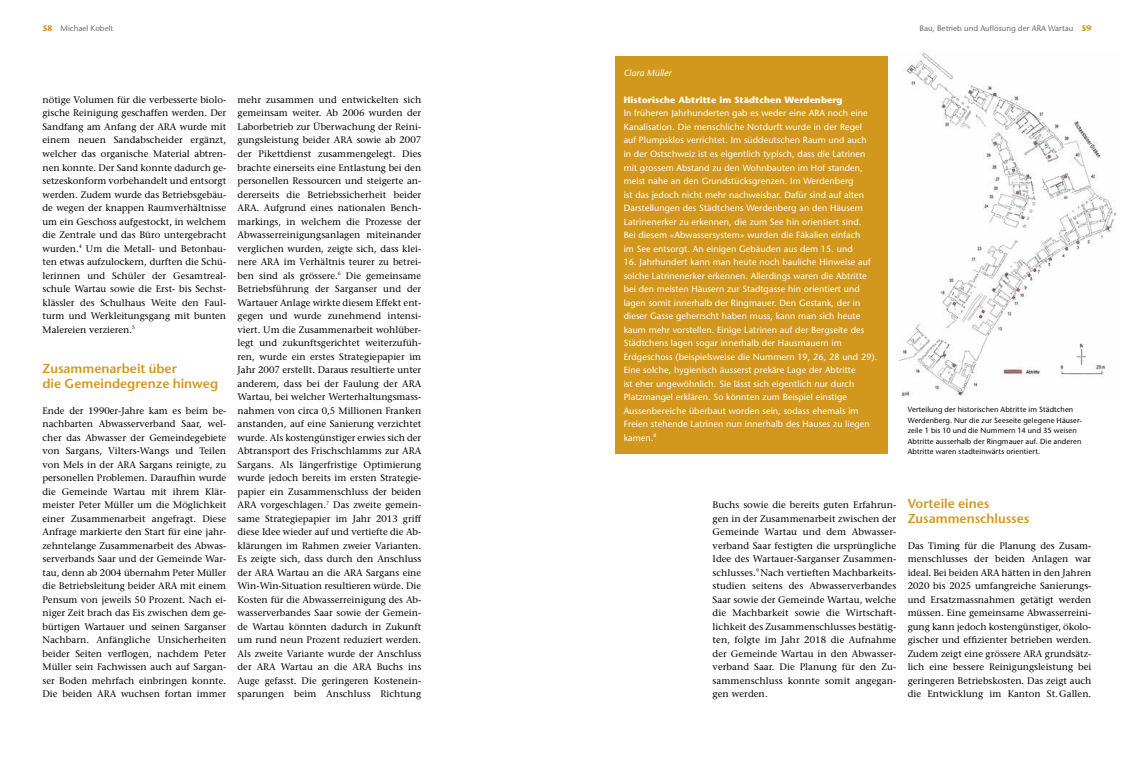
<style>
.page{position:relative;width:1134px;height:766px;background:#fff}
.page>*{position:absolute;margin:0;border:0;box-sizing:border-box;transform-origin:0 0}
.t1{font:600 13px/15px "Stone Sans Std";color:#d2981d}
.t2{font:500 9.5px/13.5px "Stone Serif Std";color:#000;text-align:justify}
.t3{font:500 9px/13.5px "Stone Sans Std";letter-spacing:.01em;color:#fff}
.t4{font:700 9px "Stone Sans Std";letter-spacing:.01em;color:#fff}
.t5{font:italic 500 9px "Stone Sans Std";letter-spacing:.01em;color:#fff}
.t6{font:500 8px "Stone Sans Std";color:#6f7070}
.t7{font:500 7.5px/10.5px "Stone Sans Std";letter-spacing:.015em;color:#000}
.s1{font-weight:700;color:#d2981d}
</style>
<div class="page">
<div style="left:615px;top:57px;width:272px;height:397px;background:#d2981d"></div>
<img style="left:898px;top:52px;width:219px;height:345px">
<p class="t6" style="left:43px;top:24px;width:72px"><span class="s1">58</span> Michael Kobelt</p>
<p class="t6" style="left:919px;top:24px;width:174px">Bau, Betrieb und Auflösung der ARA Wartau <span class="s1">59</span></p>
<p class="t2" style="left:43px;top:93px;width:185px">nötige Volumen für die verbesserte biolo&shy;gische Reinigung geschaffen werden. Der Sandfang am Anfang der ARA wurde mit einem neuen Sandabscheider ergänzt, welcher das organische Material abtren&shy;nen konnte. Der Sand konnte dadurch ge&shy;setzeskonform vorbehandelt und entsorgt werden. Zudem wurde das Betriebsgebäu&shy;de wegen der knappen Raumverhältnisse um ein Geschoss aufgestockt, in welchem die Zentrale und das Büro untergebracht wurden.<sup>4</sup> Um die Metall- und Betonbau&shy;ten etwas aufzulockern, durften die Schü&shy;lerinnen und Schüler der Gesamtreal&shy;schule Wartau sowie die Erst- bis Sechst&shy;klässler des Schulhaus Weite den Faul&shy;turm und Werkleitungsgang mit bunten Malereien verzieren.<sup>5</sup></p>
<h1 class="t1" style="left:43px;top:361px;width:177px">Zusammenarbeit über<br>die Gemeindegrenze hinweg</h1>
<p class="t2" style="left:43px;top:403px;width:185px">Ende der 1990er-Jahre kam es beim be&shy;nachbarten Abwasserverband Saar, wel&shy;cher das Abwasser der Gemeindegebiete von Sargans, Vilters-Wangs und Teilen von Mels in der ARA Sargans reinigte, zu personellen Problemen. Daraufhin wurde die Gemeinde Wartau mit ihrem Klär&shy;meister Peter Müller um die Möglichkeit einer Zusammenarbeit angefragt. Diese Anfrage markierte den Start für eine jahr&shy;zehntelange Zusammenarbeit des Abwas&shy;serverbands Saar und der Gemeinde War&shy;tau, denn ab 2004 übernahm Peter Müller die Betriebsleitung beider ARA mit einem Pensum von jeweils 50 Prozent. Nach ei&shy;niger Zeit brach das Eis zwischen dem ge&shy;bürtigen Wartauer und seinen Sarganser Nachbarn. Anfängliche Unsicherheiten beider Seiten verflogen, nachdem Peter Müller sein Fachwissen auch auf Sargan&shy;ser Boden mehrfach einbringen konnte.<br>Die beiden ARA wuchsen fortan immer</p>
<p class="t2" style="left:238px;top:93px;width:185px">mehr zusammen und entwickelten sich gemeinsam weiter. Ab 2006 wurden der Laborbetrieb zur Überwachung der Reini&shy;gungsleistung beider ARA sowie ab 2007 der Pikettdienst zusammengelegt. Dies brachte einerseits eine Entlastung bei den personellen Ressourcen und steigerte an&shy;dererseits die Betriebssicherheit beider ARA. Aufgrund eines nationalen Bench&shy;markings, in welchem die Prozesse der Abwasserreinigungsanlagen miteinander verglichen wurden, zeigte sich, dass klei&shy;nere ARA im Verhältnis teurer zu betrei&shy;ben sind als grössere.<sup>6</sup> Die gemeinsame Betriebsführung der Sarganser und der Wartauer Anlage wirkte diesem Effekt ent&shy;gegen und wurde zunehmend intensi&shy;viert. Um die Zusammenarbeit wohlüber&shy;legt und zukunftsgerichtet weiterzufüh&shy;ren, wurde ein erstes Strategiepapier im Jahr 2007 erstellt. Daraus resultierte unter anderem, dass bei der Faulung der ARA Wartau, bei welcher Werterhaltungsmass&shy;nahmen von circa 0,5 Millionen Franken anstanden, auf eine Sanierung verzichtet wurde. Als kostengünstiger erwies sich der Abtransport des Frischschlamms zur ARA Sargans. Als längerfristige Optimierung wurde jedoch bereits im ersten Strategie&shy;papier ein Zusammenschluss der beiden ARA vorgeschlagen.<sup>7</sup> Das zweite gemein&shy;same Strategiepapier im Jahr 2013 griff diese Idee wieder auf und vertiefte die Ab&shy;klärungen im Rahmen zweier Varianten.<br>Es zeigte sich, dass durch den Anschluss der ARA Wartau an die ARA Sargans eine Win-Win-Situation resultieren würde. Die Kosten für die Abwasserreinigung des Ab&shy;wasserverbandes Saar sowie der Gemein&shy;de Wartau könnten dadurch in Zukunft um rund neun Prozent reduziert werden.<br>Als zweite Variante wurde der Anschluss der ARA Wartau an die ARA Buchs ins Auge gefasst. Die geringeren Kostenein&shy;sparungen beim Anschluss Richtung</p>
<p class="t5" style="left:624px;top:67px;width:49px">Clara Müller</p>
<p class="t4" style="left:624px;top:94px;width:220px">Historische Abtritte im Städtchen Werdenberg</p>
<p class="t3" style="left:624px;top:106px;width:245px">In früheren Jahrhunderten gab es weder eine ARA noch eine Kanalisation. Die menschliche Notdurft wurde in der Regel auf Plumpsklos verrichtet. Im süddeutschen Raum und auch in der Ostschweiz ist es eigentlich typisch, dass die Latrinen mit grossem Abstand zu den Wohnbauten im Hof standen, meist nahe an den Grundstücksgrenzen. Im Werdenberg<br>ist das jedoch nicht mehr nachweisbar. Dafür sind auf alten Darstellungen des Städtchens Werdenberg an den Häusern Latrinenerker zu erkennen, die zum See hin orientiert sind.<br>Bei diesem «Abwassersystem» wurden die Fäkalien einfach im See entsorgt. An einigen Gebäuden aus dem 15. und</p>
<p class="t3" style="left:624px;top:255px;width:255px">16. Jahrhundert kann man heute noch bauliche Hinweise auf solche Latrinenerker erkennen. Allerdings waren die Abtritte bei den meisten Häusern zur Stadtgasse hin orientiert und lagen somit innerhalb der Ringmauer. Den Gestank, der in dieser Gasse geherrscht haben muss, kann man sich heute kaum mehr vorstellen. Einige Latrinen auf der Bergseite des Städtchens lagen sogar innerhalb der Hausmauern im Erdgeschoss (beispielsweise die Nummern 19, 26, 28 und 29).<br>Eine solche, hygienisch äusserst prekäre Lage der Abtritte<br>ist eher ungewöhnlich. Sie lässt sich eigentlich nur durch Platzmangel erklären. So könnten zum Beispiel einstige Aussenbereiche überbaut worden sein, sodass ehemals im Freien stehende Latrinen nun innerhalb des Hauses zu liegen kamen.<sup>8</sup></p>
<p class="t7" style="left:908px;top:404px;width:176px">Verteilung der historischen Abtritte im Städtchen Werdenberg. Nur die zur Seeseite gelegene Häuser&shy;zeile 1 bis 10 und die Nummern 14 und 35 weisen Abtritte ausserhalb der Ringmauer auf. Die anderen Abtritte waren stadteinwärts orientiert.</p>
<p class="t2" style="left:713px;top:498px;width:185px">Buchs sowie die bereits guten Erfahrun&shy;gen in der Zusammenarbeit zwischen der Gemeinde Wartau und dem Abwasser&shy;verband Saar festigten die ursprüngliche Idee des Wartauer-Sarganser Zusammen&shy;schlusses.<sup>9</sup> Nach vertieften Machbarkeits&shy;studien seitens des Abwasserverbandes Saar sowie der Gemeinde Wartau, welche die Machbarkeit sowie die Wirtschaft&shy;lichkeit des Zusammenschlusses bestätig&shy;ten, folgte im Jahr 2018 die Aufnahme der Gemeinde Wartau in den Abwasser&shy;verband Saar. Die Planung für den Zu&shy;sammenschluss konnte somit angegan&shy;gen werden.</p>
<h1 class="t1" style="left:908px;top:496px;width:123px">Vorteile eines<br>Zusammenschlusses</h1>
<p class="t2" style="left:908px;top:538px;width:185px">Das Timing für die Planung des Zusam&shy;menschlusses der beiden Anlagen war ideal. Bei beiden ARA hätten in den Jahren 2020 bis 2025 umfangreiche Sanierungs&shy;und Ersatzmassnahmen getätigt werden müssen. Eine gemeinsame Abwasserreini&shy;gung kann jedoch kostengünstiger, ökolo&shy;gischer und effizienter betrieben werden.<br>Zudem zeigt eine grössere ARA grundsätz&shy;lich eine bessere Reinigungsleistung bei geringeren Betriebskosten. Das zeigt auch die Entwicklung im Kanton St.Gallen.</p>
</div>
